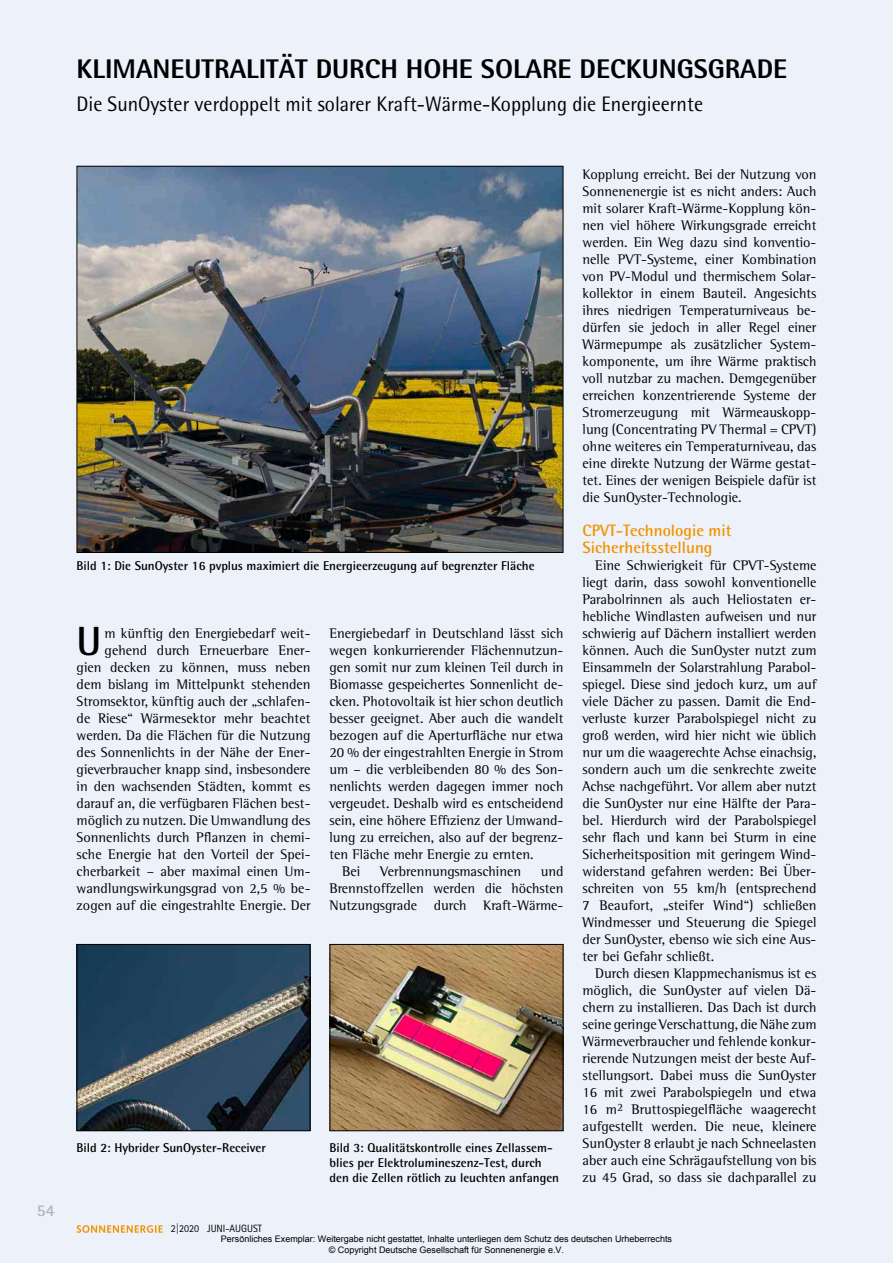
<style>
.page{position:relative;width:893px;height:1263px;background:#ecf1fa}
.page>*{position:absolute;margin:0;border:0;box-sizing:border-box;transform-origin:0 0}
.t1{font:700 40.8px "Rotis Semi Sans Std";color:#000}
.t2{font:800 27px "Rotis Semi Sans Std";color:#000}
.t3{font:21px "Rotis Semi Sans Std";color:#000;scale:.96 1}
.t4{font:700 16.5px/17px "Rotis Semi Sans Std";color:#f29400}
.t5{font:700 16.5px "Rotis Semi Sans Std";color:#b1b3b4}
.t6{font:14.25px/17px "Rotis Semi Serif Std";color:#000;text-align:justify}
.t7{font:700 12.75px/15px "Rotis Semi Sans Std";color:#000}
.t8{font:10.65px "Rotis Sans Serif Std";color:#000;scale:.95 1}
.t9{font:9px/10.8px "Arial";color:#000;text-align:center}
</style>
<div class="page">
<svg style="left:77px;top:1225px;width:86px;height:8px"></svg>
<img style="left:79px;top:168px;width:482px;height:383px">
<img style="left:79px;top:946px;width:229px;height:183px">
<div style="left:77px;top:944px;width:233px;height:187px;border:1px solid #000"></div>
<img style="left:332px;top:946px;width:229px;height:183px">
<div style="left:330px;top:944px;width:233px;height:187px;border:1px solid #000"></div>
<p class="t5" style="left:37px;top:1200px;width:19px">54</p>
<h2 class="t2" style="left:77px;top:52px;width:712px">KLIMANEUTRALITÄT DURCH HOHE SOLARE DECKUNGSGRADE</h2>
<h3 class="t3" style="left:77px;top:91px;width:654px">Die SunOyster verdoppelt mit solarer Kraft-Wärme-Kopplung die Energieernte</h3>
<p class="t7" style="left:77px;top:558px;width:459px">Bild 1: Die SunOyster 16 pvplus maximiert die Energieerzeugung auf begrenzter Fläche</p>
<h1 class="t1" style="left:77px;top:616px;width:26px">U</h1>
<p class="t6" style="left:77px;top:624px;width:235px;text-align:right">m künftig den Energiebedarf weit&shy;gehend durch Erneuerbare Ener&shy;gien decken zu können, muss neben dem bislang im Mittelpunkt stehenden Stromsektor, künftig auch der „schlafen&shy;de Riese“ Wärmesektor mehr beachtet werden. Da die Flächen für die Nutzung des Sonnenlichts in der Nähe der Ener&shy;gieverbraucher knapp sind, insbesondere in den wachsenden Städten, kommt es darauf an, die verfügbaren Flächen best&shy;möglich zu nutzen. Die Umwandlung des Sonnenlichts durch Pflanzen in chemi&shy;sche Energie hat den Vorteil der Spei&shy;cherbarkeit – aber maximal einen Um&shy;wandlungswirkungsgrad von 2,5 % be&shy;zogen auf die eingestrahlte Energie. Der</p>
<p class="t6" style="left:330px;top:625px;width:235px">Energiebedarf in Deutschland lässt sich</p>
<p class="t6" style="left:330px;top:642px;width:235px">wegen konkurrierender Flächennutzun-</p>
<p class="t6" style="left:330px;top:659px;width:235px">gen somit nur zum kleinen Teil durch in</p>
<p class="t6" style="left:330px;top:676px;width:235px">Biomasse gespeichertes Sonnenlicht de-</p>
<p class="t6" style="left:330px;top:693px;width:235px">cken. Photovoltaik ist hier schon deutlich</p>
<p class="t6" style="left:330px;top:710px;width:235px">besser geeignet. Aber auch die wandelt</p>
<p class="t6" style="left:330px;top:727px;width:235px">bezogen auf die Aperturfläche nur etwa</p>
<p class="t6" style="left:330px;top:744px;width:235px">20 % der eingestrahlten Energie in Strom</p>
<p class="t6" style="left:330px;top:761px;width:235px">um – die verbleibenden 80 % des Son-</p>
<p class="t6" style="left:330px;top:778px;width:235px">nenlichts werden dagegen immer noch</p>
<p class="t6" style="left:330px;top:795px;width:235px">vergeudet. Deshalb wird es entscheidend</p>
<p class="t6" style="left:330px;top:812px;width:235px">sein, eine höhere Effizienz der Umwand-</p>
<p class="t6" style="left:330px;top:829px;width:235px">lung zu erreichen, also auf der begrenz-</p>
<p class="t6" style="left:330px;top:846px;width:205px">ten Fläche mehr Energie zu ernten.</p>
<p class="t6" style="left:342px;top:863px;width:19px">Bei</p>
<p class="t6" style="left:380px;top:863px;width:142px">Verbrennungsmaschinen</p>
<p class="t6" style="left:330px;top:863px;width:235px;text-indent:211px">und Brennstoffzellen werden die höchsten Nutzungsgrade durch Kraft-Wärme-</p>
<p class="t7" style="left:77px;top:1140px;width:191px">Bild 2: Hybrider SunOyster-Receiver</p>
<p class="t7" style="left:330px;top:1140px;width:231px">Bild 3: Qualitätskontrolle eines Zellassem&shy;blies per Elektrolumineszenz-Test, durch den die Zellen rötlich zu leuchten anfangen</p>
<p class="t6" style="left:583px;top:165px;width:235px">Kopplung erreicht. Bei der Nutzung von Sonnenenergie ist es nicht anders: Auch mit solarer Kraft-Wärme-Kopplung kön&shy;nen viel höhere Wirkungsgrade erreicht werden. Ein Weg dazu sind konventio&shy;nelle PVT-Systeme, einer Kombination von PV-Modul und thermischem Solar&shy;kollektor in einem Bauteil. Angesichts ihres niedrigen Temperaturniveaus be&shy;dürfen sie jedoch in aller Regel einer Wärmepumpe als zusätzlicher System&shy;komponente, um ihre Wärme praktisch voll nutzbar zu machen. Demgegenüber erreichen konzentrierende Systeme der Stromerzeugung mit Wärmeauskopp&shy;lung (Concentrating PV Thermal = CPVT) ohne weiteres ein Temperaturniveau, das eine direkte Nutzung der Wärme gestat&shy;tet. Eines der wenigen Beispiele dafür ist die SunOyster-Technologie.</p>
<p class="t4" style="left:583px;top:521px;width:150px">CPVT-Technologie mit<br>Sicherheitsstellung</p>
<p class="t6" style="left:583px;top:556px;width:235px;text-indent:13px">Eine Schwierigkeit für CPVT-Systeme liegt darin, dass sowohl konventionelle Parabolrinnen als auch Heliostaten er&shy;hebliche Windlasten aufweisen und nur schwierig auf Dächern installiert werden können. Auch die SunOyster nutzt zum Einsammeln der Solarstrahlung Parabol&shy;spiegel. Diese sind jedoch kurz, um auf viele Dächer zu passen. Damit die End&shy;verluste kurzer Parabolspiegel nicht zu groß werden, wird hier nicht wie üblich nur um die waagerechte Achse einachsig, sondern auch um die senkrechte zweite Achse nachgeführt. Vor allem aber nutzt die SunOyster nur eine Hälfte der Para&shy;bel. Hierdurch wird der Parabolspiegel sehr flach und kann bei Sturm in eine Sicherheitsposition mit geringem Wind&shy;widerstand gefahren werden: Bei Über&shy;schreiten von 55 km/h (entsprechend 7 Beaufort, „steifer Wind“) schließen Windmesser und Steuerung die Spiegel der SunOyster, ebenso wie sich eine Aus&shy;ter bei Gefahr schließt.</p>
<p class="t6" style="left:583px;top:965px;width:235px;text-indent:13px">Durch diesen Klappmechanismus ist es möglich, die SunOyster auf vielen Dä&shy;chern zu installieren. Das Dach ist durch seine geringe Verschattung, die Nähe zum Wärmeverbraucher und fehlende konkur&shy;rierende Nutzungen meist der beste Auf&shy;stellungsort. Dabei muss die SunOyster 16 mit zwei Parabolspiegeln und etwa 16 m<sup>2</sup> Bruttospiegelfläche waagerecht aufgestellt werden. Die neue, kleinere SunOyster 8 erlaubt je nach Schneelasten aber auch eine Schrägaufstellung von bis zu 45 Grad, so dass sie dachparallel zu</p>
<p class="t8" style="left:171px;top:1222px;width:97px">2|2020 JUNI-AUGUST</p>
<p class="t9" style="left:221px;top:1233px;width:453px">Persönliches Exemplar: Weitergabe nicht gestattet, Inhalte unterliegen dem Schutz des deutschen Urheberrechts © Copyright Deutsche Gesellschaft für Sonnenenergie e.V.</p>
</div>
